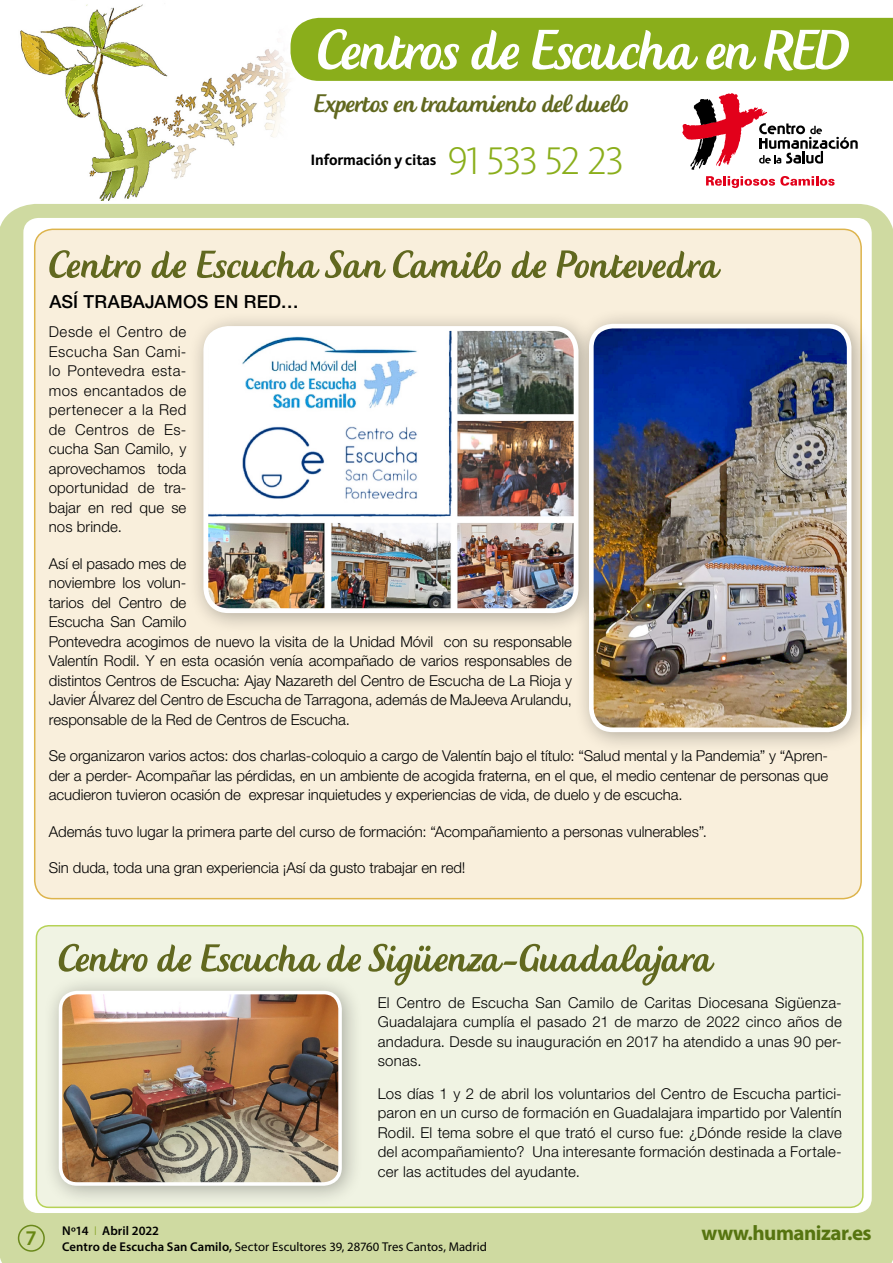
<style>
.page{position:relative;width:893px;height:1263px;background:#fff}
.page>*{position:absolute;margin:0;border:0;box-sizing:border-box;transform-origin:0 0}
.t1{font:74.1px "Creamy Script";letter-spacing:-.015em;color:#fff}
.t2{font:51px "Creamy Script";letter-spacing:.015em;color:#61681f}
.t3{font:39.9px "Kievit Light SC";letter-spacing:-.035em;color:#8aae1b}
.t4{font:33.45px "Creamy Script";letter-spacing:-.005em;color:#61681f}
.t5{font:700 21px "Myriad Pro";letter-spacing:-.025em;color:#6a881a}
.t6{font:600 21px "Myriad Pro";color:#688713}
.t7{font:500 18px "Helvetica Neue LT Std";letter-spacing:.01em;color:#000}
.t8{font:700 15.45px "Kievit";letter-spacing:-.01em;color:#000}
.t9{font:300 15px/19.5px "Helvetica Neue LT Std";letter-spacing:-.005em;color:#000;text-align:justify}
.t10{font:12.75px/15.3px "Myriad Pro";letter-spacing:.005em;color:#000}
.s1{font-weight:600}
.s2{font-weight:300;color:#7a9c13}
</style>
<div class="page">
<img style="left:20px;top:4px;width:304px;height:197px">
<div style="left:0;top:204px;width:893px;height:1059px;background:#cfdaa1"></div>
<div style="left:291px;top:18px;width:602px;height:63px;background:#8aae1b"></div>
<div style="left:23px;top:218px;width:849px;height:995px;background:#fff;border-radius:15px"></div>
<svg style="left:682px;top:93px;width:176px;height:77px"></svg>
<svg style="left:706px;top:176px;width:129px;height:12px"></svg>
<div style="left:18px;top:1225px;width:27px;height:27px;border:2px solid #6a881a;border-radius:50%"></div>
<div style="left:35px;top:229px;width:826px;height:670px;background:#f9efdc;border-radius:18px"></div>
<div style="left:656px;top:1214px;width:228px;height:49px;background:#cfdaa1"></div>
<div style="left:188px;top:310px;width:412px;height:324px;background:#000;opacity:.3"></div>
<img style="left:206px;top:328px;width:367px;height:283px">
<div style="left:203px;top:326px;width:375px;height:287px;border:5px solid #fff;border-radius:22px"></div>
<div style="left:573px;top:308px;width:300px;height:446px;background:#000;opacity:.3"></div>
<div style="left:588px;top:321px;width:265px;height:411px;background:#000;opacity:.5"></div>
<img style="left:591px;top:326px;width:258px;height:404px">
<div style="left:589px;top:324px;width:262px;height:408px;border:5px solid #fff;border-radius:21px"></div>
<div style="left:36px;top:926px;width:827px;height:281px;background:#f0f3e3;border-radius:12px"></div>
<div style="left:36px;top:925px;width:828px;height:283px;border:2px solid #97bf0d;border-radius:12px"></div>
<div style="left:43px;top:975px;width:320px;height:232px;background:#000;opacity:.3"></div>
<div style="left:58px;top:988px;width:286px;height:198px;background:#000;opacity:.5"></div>
<img style="left:61px;top:992px;width:279px;height:192px">
<div style="left:59px;top:991px;width:283px;height:195px;border:4px solid #fff;border-radius:16px"></div>
<h1 class="t1" style="left:318px;top:15px;width:533px">Centros de Escucha en RED</h1>
<h3 class="t4" style="left:314px;top:87px;width:316px">Expertos en tratamiento del duelo</h3>
<p class="t8" style="left:310px;top:151px;width:127px">Información y citas</p>
<h3 class="t3" style="left:448px;top:139px;width:178px">91 533 52 23</h3>
<h2 class="t2" style="left:49px;top:241px;width:671px">Centro de Escucha San Camilo de Pontevedra</h2>
<p class="t7" style="left:49px;top:291px;width:251px">ASÍ TRABAJAMOS EN RED…</p>
<p class="t9" style="left:49px;top:322px;width:139px">Desde el Centro de Escucha San Cami&shy;lo Pontevedra esta&shy;mos encantados de pertenecer a la Red de Centros de Es&shy;cucha San Camilo, y aprovechamos toda oportunidad de tra&shy;bajar en red que se nos brinde.</p>
<p class="t9" style="left:49px;top:553px;width:525px;text-align:left">Así el pasado mes de<br>noviembre los volun-<br>tarios del Centro de<br>Escucha San Camilo<br>Pontevedra acogimos de nuevo la visita de la Unidad Móvil con su responsable Valentín Rodil. Y en esta ocasión venía acompañado de varios responsables de distintos Centros de Escucha: Ajay Nazareth del Centro de Escucha de La Rioja y Javier Álvarez del Centro de Escucha de Tarragona, además de MaJeeva Arulandu, responsable de la Red de Centros de Escucha.</p>
<p class="t9" style="left:49px;top:746px;width:781px">Se organizaron varios actos: dos charlas-coloquio a cargo de Valentín bajo el título: “Salud mental y la Pandemia” y “Apren&shy;der a perder- Acompañar las pérdidas, en un ambiente de acogida fraterna, en el que, el medio centenar de personas que acudieron tuvieron ocasión de expresar inquietudes y experiencias de vida, de duelo y de escucha.</p>
<p class="t9" style="left:49px;top:821px;width:660px">Además tuvo lugar la primera parte del curso de formación: “Acompañamiento a personas vulnerables”.</p>
<p class="t9" style="left:49px;top:858px;width:418px">Sin duda, toda una gran experiencia ¡Así da gusto trabajar en red!</p>
<h3 class="t6" style="left:26px;top:1224px;width:13px">7</h3>
<h2 class="t2" style="left:59px;top:934px;width:655px">Centro de Escucha de Sigüenza-Guadalajara</h2>
<p class="t9" style="left:378px;top:992px;width:466px">El Centro de Escucha San Camilo de Caritas Diocesana Sigüenza-Guadalajara cumplía el pasado 21 de marzo de 2022 cinco años de andadura. Desde su inauguración en 2017 ha atendido a unas 90 per&shy;sonas.</p>
<p class="t9" style="left:378px;top:1083px;width:466px">Los días 1 y 2 de abril los voluntarios del Centro de Escucha partici&shy;paron en un curso de formación en Guadalajara impartido por Valentín Rodil. El tema sobre el que trató el curso fue: ¿Dónde reside la clave del acompañamiento? Una interesante formación destinada a Fortale&shy;cer las actitudes del ayudante.</p>
<p class="t10" style="left:62px;top:1223px;width:426px"><span class="s1">Nº14</span> <span class="s2">I</span> <span class="s1">Abril 2022<br>Centro de Escucha San Camilo,</span> Sector Escultores 39, 28760 Tres Cantos, Madrid</p>
<h3 class="t5" style="left:701px;top:1220px;width:172px">www.humanizar.es</h3>
</div>
